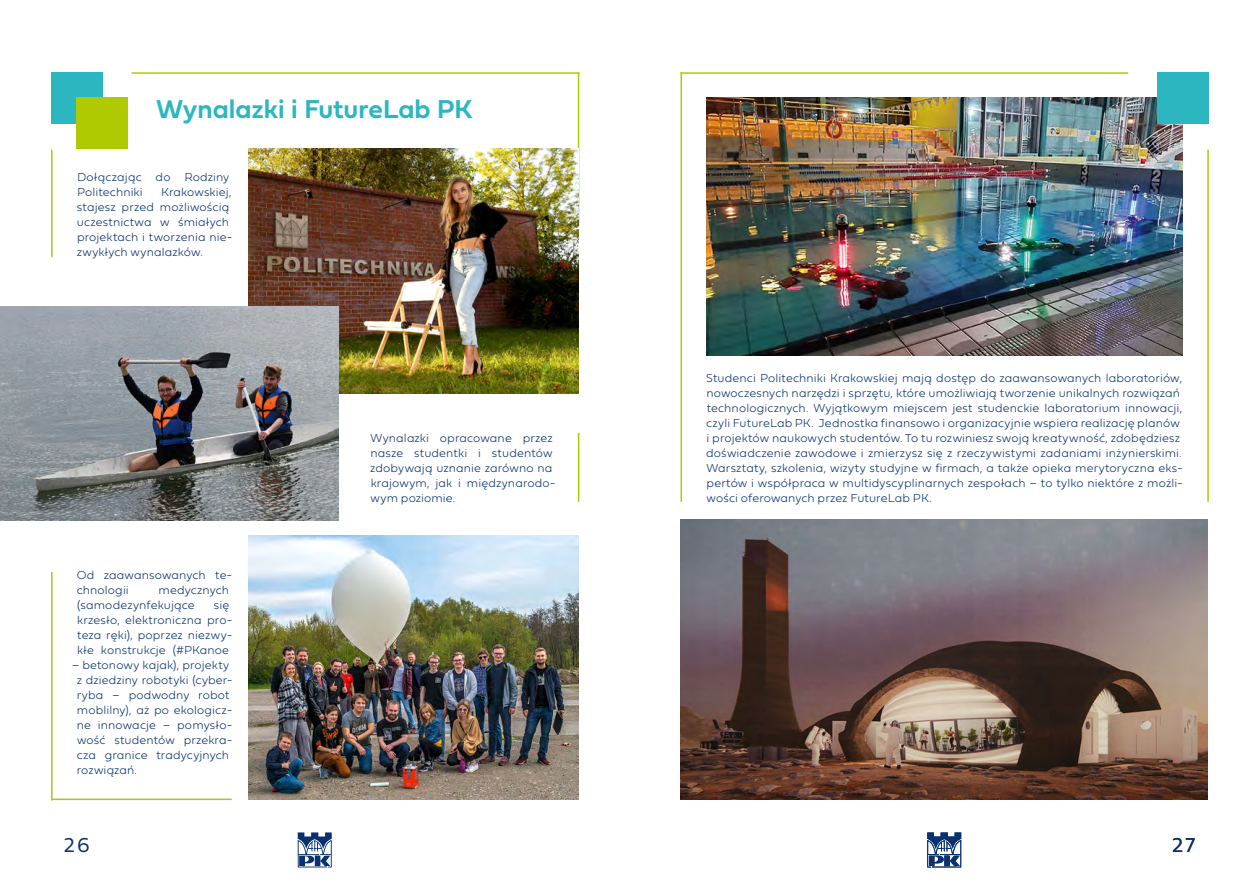
<style>
.page{position:relative;width:1259px;height:893px;background:#fff}
.page>*{position:absolute;margin:0;border:0;box-sizing:border-box;transform-origin:0 0}
.kierunek_-tytuł{font:27px "Fieldwork Geo Demibold";color:#2cb7c0}
.t1{font:21px "Fieldwork Geo Light";color:#083170}
.tekst{font:100 12px/15px "Fieldwork Geo";letter-spacing:.01em;color:#083170}
</style>
<div class="page">
<img style="left:706px;top:98px;width:476px;height:257px">
<div style="left:51px;top:72px;width:51px;height:51px;background:#2cb7c0"></div>
<div style="left:77px;top:98px;width:51px;height:51px;background:#afca00"></div>
<hr style="left:132px;top:72px;width:447px;height:2px;background:#afca00">
<hr style="left:578px;top:72px;width:1px;height:153px;background:#afca00">
<hr style="left:51px;top:799px;width:181px;height:1px;background:#afca00">
<hr style="left:51px;top:150px;width:2px;height:107px;background:#afca00">
<div style="left:1157px;top:72px;width:51px;height:51px;background:#2cb7c0"></div>
<hr style="left:680px;top:72px;width:448px;height:2px;background:#afca00">
<hr style="left:680px;top:72px;width:2px;height:430px;background:#afca00">
<hr style="left:1207px;top:150px;width:1px;height:352px;background:#afca00">
<svg style="left:298px;top:832px;width:34px;height:35px"></svg>
<svg style="left:927px;top:832px;width:34px;height:35px"></svg>
<img style="left:249px;top:149px;width:329px;height:245px">
<img style="left:0;top:306px;width:339px;height:215px">
<img style="left:680px;top:520px;width:528px;height:279px">
<img style="left:249px;top:536px;width:329px;height:263px">
<hr style="left:578px;top:433px;width:1px;height:69px;background:#afca00">
<hr style="left:51px;top:572px;width:2px;height:228px;background:#afca00">
<p class="kierunek_-tytuł" style="left:156px;top:88px;width:318px">Wynalazki i FutureLab PK</p>
<p class="tekst" style="left:77px;top:168px;width:154px">Dołączając do Rodziny<br>Politechniki</p>
<p class="tekst" style="left:77px;top:183px;width:157px;text-indent:84px">Krakowskiej, stajesz przed możliwością uczestnictwa w śmiałych projektach i tworzenia nie&shy;zwykłych wynalazków.</p>
<p class="tekst" style="left:77px;top:567px;width:157px">Od zaawansowanych te&shy;chnologii</p>
<p class="tekst" style="left:77px;top:582px;width:153px;text-indent:81px">medycznych (samodezynfekujące</p>
<p class="tekst" style="left:77px;top:597px;width:157px;text-indent:137px">się krzesło, elektroniczna pro&shy;teza ręki), poprzez niezwy&shy;kłe konstrukcje (#PKanoe</p>
<p class="tekst" style="left:77px;top:657px;width:157px;text-indent:-5px">– betonowy kajak), projekty z dziedziny robotyki (cyber&shy;ryba – podwodny robot moblilny), aż po ekologicz&shy;ne innowacje – pomysło&shy;wość studentów przekra&shy;cza granice tradycyjnych rozwiązań.</p>
<p class="tekst" style="left:370px;top:430px;width:187px">Wynalazki opracowane przez nasze studentki i studentów zdobywają uznanie zarówno na krajowym, jak i międzynarodo&shy;wym poziomie.</p>
<p class="tekst" style="left:706px;top:370px;width:478px">Studenci Politechniki Krakowskiej mają dostęp do zaawansowanych laboratoriów, nowoczesnych narzędzi i sprzętu, które umożliwiają tworzenie unikalnych rozwiązań technologicznych. Wyjątkowym miejscem jest studenckie laboratorium innowacji, czyli FutureLab PK. Jednostka finansowo i organizacyjnie wspiera realizację planów i projektów naukowych studentów. To tu rozwiniesz swoją kreatywność, zdobędziesz doświadczenie zawodowe i zmierzysz się z rzeczywistymi zadaniami inżynierskimi.<br>Warsztaty, szkolenia, wizyty studyjne w firmach, a także opieka merytoryczna eks&shy;pertów i współpraca w multidyscyplinarnych zespołach – to tylko niektóre z możli&shy;wości oferowanych przez FutureLab PK.</p>
<p class="t1" style="left:64px;top:829px;width:27px">26</p>
<p class="t1" style="left:1172px;top:829px;width:24px">27</p>
</div>
